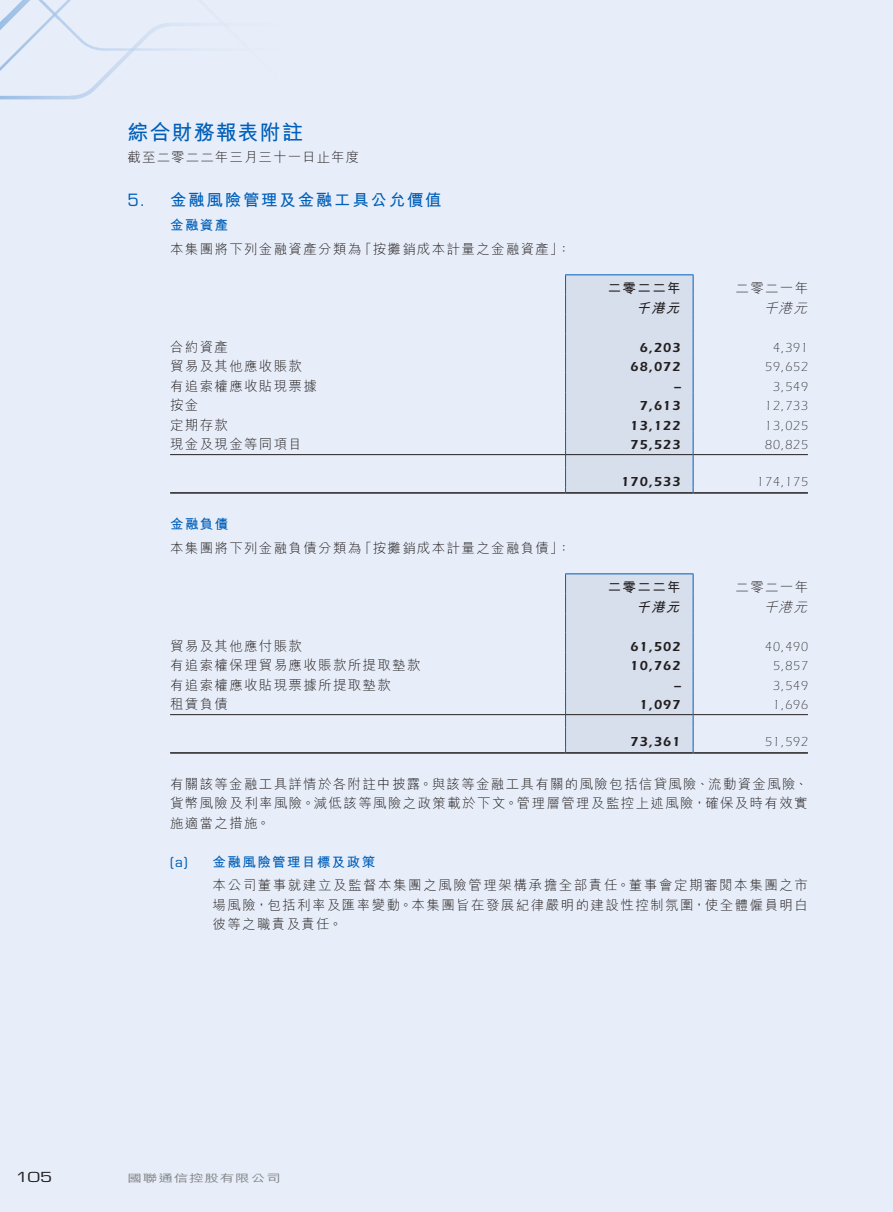
<style>
.page{position:relative;width:893px;height:1212px;background:#fff}
.page>*{position:absolute;margin:0;border:0;box-sizing:border-box;transform-origin:0 0}
.t1{font:700 21px "M Hei HK";letter-spacing:.05em;color:#005fb9}
.t2{font:700 16.5px "M Hei HK";letter-spacing:.105em;color:#005fb9}
.t3{font:16.5px "Eurostile LT Std";color:#005fb9}
.t4{font:300 13.5px/19.5px "M Hei HK";letter-spacing:.095em;color:#231f20;text-align:justify}
.t5{font:300 13.5px "ITC Eras Std";letter-spacing:.045em;color:#231f20}
.t6{font:600 13.5px "ITC Eras Std";letter-spacing:.05em;color:#231f20}
.t7{font:700 13.5px "M Hei HK";letter-spacing:.105em;color:#005fb9}
.t8{font:700 13.5px "M Hei HK";letter-spacing:.1em;color:#231f20}
.t9{font:italic 300 13.5px "M Hei HK";color:#231f20}
.t10{font:italic 700 13.5px "M Hei HK";color:#231f20}
.t11{font:13.5px "Eurostile LT Std";color:#231f20;scale:1.3 1}
.t12{font:13.5px "Eurostile LT Std";color:#005fb9}
.t13{font:500 10.5px "M Hei HK";letter-spacing:.045em;color:#808285;scale:1.4 1}
</style>
<div class="page">
<hr style="left:565px;top:274px;width:128px;height:1px;background:#005fb9">
<div style="left:565px;top:275px;width:129px;height:219px;background:#d7dfec"></div>
<hr style="left:170px;top:454px;width:395px;height:1px;background:#231f20">
<hr style="left:566px;top:454px;width:127px;height:1px;background:#231f20">
<hr style="left:693px;top:454px;width:115px;height:1px;background:#231f20">
<hr style="left:170px;top:492px;width:395px;height:2px;background:#231f20">
<hr style="left:566px;top:492px;width:127px;height:2px;background:#231f20">
<hr style="left:693px;top:492px;width:115px;height:2px;background:#231f20">
<hr style="left:565px;top:573px;width:128px;height:1px;background:#005fb9">
<div style="left:565px;top:574px;width:129px;height:180px;background:#d7dfec"></div>
<hr style="left:170px;top:714px;width:395px;height:1px;background:#231f20">
<hr style="left:566px;top:714px;width:127px;height:1px;background:#231f20">
<hr style="left:693px;top:714px;width:115px;height:1px;background:#231f20">
<hr style="left:170px;top:752px;width:395px;height:2px;background:#231f20">
<hr style="left:566px;top:752px;width:127px;height:2px;background:#231f20">
<hr style="left:693px;top:752px;width:115px;height:2px;background:#231f20">
<h1 class="t1" style="left:128px;top:117px;width:177px">綜合財務報表附註</h1>
<p class="t4" style="left:128px;top:147px;width:233px">截至二零二二年三月三十一日止年度</p>
<p class="t3" style="left:128px;top:190px;width:19px">5.</p>
<p class="t2" style="left:170px;top:188px;width:273px">金融風險管理及金融工具公允價值</p>
<p class="t7" style="left:170px;top:215px;width:60px">金融資產</p>
<p class="t4" style="left:170px;top:239px;width:193px">本集團將下列金融資產分類為</p>
<p class="t4" style="left:359px;top:239px;width:214px">「按攤銷成本計量之金融資產：「</p>
<p class="t4" style="left:170px;top:337px;width:59px">合約資產</p>
<p class="t4" style="left:170px;top:356px;width:133px">貿易及其他應收賬款</p>
<p class="t4" style="left:170px;top:376px;width:148px">有追索權應收貼現票據</p>
<p class="t4" style="left:170px;top:395px;width:30px">按金</p>
<p class="t4" style="left:170px;top:415px;width:59px">定期存款</p>
<p class="t4" style="left:170px;top:434px;width:133px">現金及現金等同項目</p>
<p class="t7" style="left:170px;top:514px;width:60px">金融負債</p>
<p class="t4" style="left:170px;top:538px;width:193px">本集團將下列金融負債分類為</p>
<p class="t4" style="left:359px;top:538px;width:214px">「按攤銷成本計量之金融負債：「</p>
<p class="t4" style="left:170px;top:636px;width:133px">貿易及其他應付賬款</p>
<p class="t4" style="left:170px;top:655px;width:252px">有追索權保理貿易應收賬款所提取墊款</p>
<p class="t4" style="left:170px;top:675px;width:222px">有追索權應收貼現票據所提取墊款</p>
<p class="t4" style="left:170px;top:694px;width:59px">租賃負債</p>
<p class="t8" style="left:608px;top:278px;width:75px">二零二二年</p>
<p class="t10" style="left:636px;top:298px;width:49px">千港元</p>
<p class="t6" style="left:639px;top:339px;width:43px">6,203</p>
<p class="t6" style="left:630px;top:359px;width:52px">68,072</p>
<p class="t6" style="left:674px;top:378px;width:8px">–</p>
<p class="t6" style="left:639px;top:398px;width:43px">7,613</p>
<p class="t6" style="left:630px;top:417px;width:52px">13,122</p>
<p class="t6" style="left:630px;top:437px;width:52px">75,523</p>
<p class="t6" style="left:621px;top:473px;width:61px">170,533</p>
<p class="t8" style="left:608px;top:577px;width:75px">二零二二年</p>
<p class="t10" style="left:636px;top:597px;width:49px">千港元</p>
<p class="t6" style="left:630px;top:638px;width:52px">61,502</p>
<p class="t6" style="left:630px;top:658px;width:52px">10,762</p>
<p class="t6" style="left:674px;top:677px;width:8px">–</p>
<p class="t6" style="left:639px;top:697px;width:43px">1,097</p>
<p class="t4" style="left:735px;top:278px;width:74px">二零二一年</p>
<p class="t9" style="left:764px;top:301px;width:48px">千港元</p>
<p class="t5" style="left:773px;top:340px;width:37px">4,391</p>
<p class="t5" style="left:765px;top:359px;width:45px">59,652</p>
<p class="t5" style="left:773px;top:379px;width:37px">3,549</p>
<p class="t5" style="left:765px;top:398px;width:45px">12,733</p>
<p class="t5" style="left:765px;top:418px;width:45px">13,025</p>
<p class="t5" style="left:765px;top:437px;width:45px">80,825</p>
<p class="t5" style="left:757px;top:474px;width:53px">174,175</p>
<p class="t4" style="left:735px;top:577px;width:74px">二零二一年</p>
<p class="t9" style="left:764px;top:600px;width:48px">千港元</p>
<p class="t5" style="left:765px;top:639px;width:45px">40,490</p>
<p class="t5" style="left:773px;top:658px;width:37px">5,857</p>
<p class="t5" style="left:773px;top:678px;width:37px">3,549</p>
<p class="t5" style="left:773px;top:697px;width:37px">1,696</p>
<p class="t6" style="left:630px;top:733px;width:52px">73,361</p>
<p class="t4" style="left:170px;top:774px;width:639px">有關該等金融工具詳情於各附註中披露。與該等金融工具有關的風險包括信貸風險、流動資金風險、貨幣風險及利率風險。減低該等風險之政策載於下文。管理層管理及監控上述風險，確保及時有效實施適當之措施。</p>
<p class="t7" style="left:213px;top:852px;width:164px">金融風險管理目標及政策</p>
<p class="t5" style="left:765px;top:734px;width:45px">51,592</p>
<p class="t12" style="left:170px;top:853px;width:19px">a( )</p>
<p class="t4" style="left:213px;top:875px;width:597px">本公司董事就建立及監督本集團之風險管理架構承擔全部責任。董事會定期審閱本集團之市場風險，包括利率及匯率變動。本集團旨在發展紀律嚴明的建設性控制氛圍，使全體僱員明白彼等之職責及責任。</p>
<p class="t11" style="left:16px;top:1168px;width:30px">105</p>
<p class="t13" style="left:128px;top:1170px;width:111px">國聯通信控股有限公司</p>
</div>
